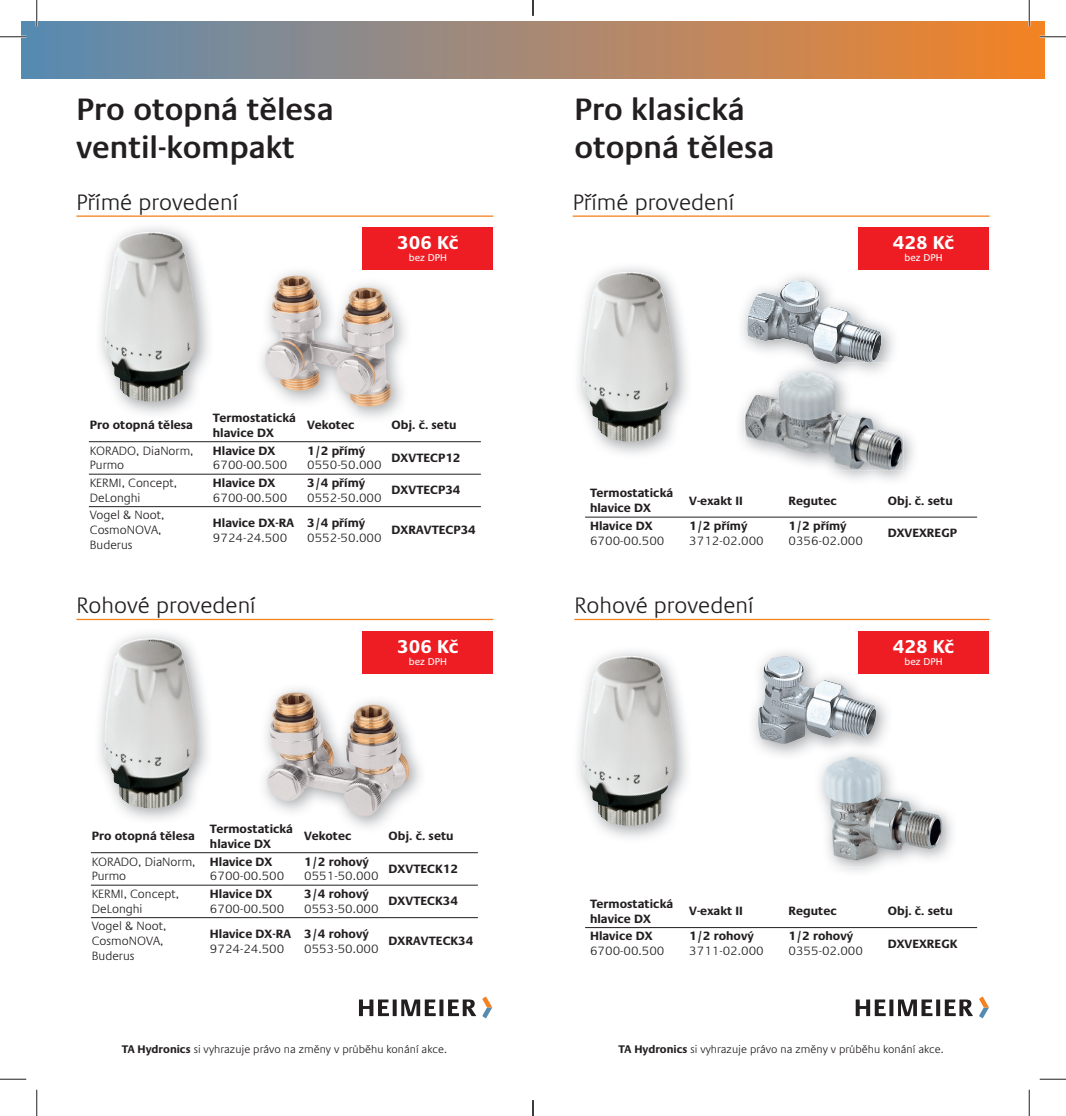
<style>
.page{position:relative;width:1066px;height:1116px;background:#fff}
.page>*{position:absolute;margin:0;border:0;box-sizing:border-box;transform-origin:0 0}
.t1{font:600 31.5px/37.8px "Praxis LT Pro";color:#231f20}
.t2{font:300 22.75px "Praxis LT Pro";color:#231f20}
.t3{font:700 18.9px "Praxis LT Pro";color:#fff}
.t4{font:700 12.25px/14.7px "Praxis LT Pro";color:#231f20}
.t5{font:300 12.25px/14.7px "Praxis LT Pro";color:#231f20}
.t6{font:300 11.2px "Praxis LT Pro";color:#231f20}
.t7{font:10.15px "Praxis LT Pro";color:#fff}
.s1{font-weight:700}
</style>
<div class="page">
<img style="left:747px;top:280px;width:135px;height:82px">
<hr style="left:76px;top:215px;width:417px;height:2px;background:#f58220">
<hr style="left:572px;top:215px;width:417px;height:2px;background:#f58220">
<hr style="left:76px;top:618px;width:417px;height:2px;background:#f58220">
<hr style="left:574px;top:618px;width:415px;height:2px;background:#f58220">
<img style="left:264px;top:688px;width:157px;height:140px">
<img style="left:261px;top:271px;width:145px;height:147px">
<img style="left:105px;top:231px;width:91px;height:171px">
<img style="left:583px;top:271px;width:91px;height:170px">
<img style="left:104px;top:638px;width:92px;height:170px">
<img style="left:578px;top:651px;width:109px;height:187px">
<img style="left:583px;top:655px;width:91px;height:170px">
<img style="left:829px;top:362px;width:42px;height:1px">
<img style="left:744px;top:371px;width:159px;height:99px">
<img style="left:744px;top:371px;width:154px;height:9px">
<img style="left:758px;top:655px;width:118px;height:89px">
<hr style="left:89px;top:441px;width:392px;height:1px;background:#231f20">
<hr style="left:89px;top:473px;width:392px;height:1px;background:#231f20">
<hr style="left:89px;top:506px;width:392px;height:1px;background:#231f20">
<hr style="left:585px;top:516px;width:392px;height:1px;background:#231f20">
<hr style="left:585px;top:927px;width:392px;height:1px;background:#231f20">
<hr style="left:91px;top:852px;width:387px;height:1px;background:#231f20">
<hr style="left:91px;top:884px;width:387px;height:1px;background:#231f20">
<hr style="left:91px;top:917px;width:387px;height:1px;background:#231f20">
<div style="left:362px;top:227px;width:131px;height:43px;background:#ee1d23"></div>
<div style="left:858px;top:227px;width:131px;height:43px;background:#ee1d23"></div>
<div style="left:362px;top:631px;width:131px;height:43px;background:#ee1d23"></div>
<div style="left:858px;top:631px;width:131px;height:43px;background:#ee1d23"></div>
<div style="left:22px;top:22px;width:1022px;height:56px;background:linear-gradient(to right,#5a8cb7,#f4842b)"></div>
<svg style="left:359px;top:999px;width:30px;height:16px"></svg>
<svg style="left:393px;top:999px;width:4px;height:16px"></svg>
<svg style="left:401px;top:999px;width:35px;height:16px"></svg>
<svg style="left:439px;top:999px;width:4px;height:16px"></svg>
<svg style="left:448px;top:999px;width:28px;height:16px"></svg>
<svg style="left:482px;top:996px;width:10px;height:22px"></svg>
<svg style="left:855px;top:999px;width:30px;height:16px"></svg>
<svg style="left:889px;top:999px;width:4px;height:16px"></svg>
<svg style="left:898px;top:999px;width:34px;height:16px"></svg>
<svg style="left:936px;top:999px;width:4px;height:16px"></svg>
<svg style="left:944px;top:999px;width:29px;height:16px"></svg>
<svg style="left:979px;top:996px;width:10px;height:22px"></svg>
<img style="left:817px;top:760px;width:129px;height:107px">
<img style="left:827px;top:755px;width:59px;height:5px">
<hr style="left:0;top:36px;width:26px;height:2px;background:#fff">
<hr style="left:1039px;top:36px;width:27px;height:2px;background:#fff">
<hr style="left:36px;top:0;width:2px;height:26px;background:#fff">
<hr style="left:1028px;top:0;width:2px;height:26px;background:#fff">
<svg style="left:0;top:36px;width:26px;height:1px"></svg>
<svg style="left:1039px;top:36px;width:27px;height:1px"></svg>
<svg style="left:0;top:1078px;width:26px;height:1px"></svg>
<svg style="left:1039px;top:1078px;width:27px;height:1px"></svg>
<svg style="left:36px;top:0;width:1px;height:26px"></svg>
<svg style="left:36px;top:1089px;width:1px;height:26px"></svg>
<svg style="left:1029px;top:0;width:1px;height:26px"></svg>
<svg style="left:1029px;top:1089px;width:1px;height:26px"></svg>
<svg style="left:532px;top:0;width:2px;height:16px"></svg>
<svg style="left:532px;top:1100px;width:2px;height:15px"></svg>
<h1 class="t1" style="left:76px;top:93px;width:259px">Pro otopná tělesa ventil-kompakt</h1>
<h1 class="t1" style="left:574px;top:93px;width:202px">Pro klasická otopná tělesa</h1>
<h2 class="t2" style="left:76px;top:193px;width:163px">Přímé provedení</h2>
<h2 class="t2" style="left:572px;top:193px;width:163px">Přímé provedení</h2>
<h3 class="t3" style="left:397px;top:236px;width:63px">306 Kč</h3>
<p class="t7" style="left:409px;top:254px;width:40px">bez DPH</p>
<p class="t4" style="left:90px;top:419px;width:105px">Pro otopná tělesa</p>
<p class="t4" style="left:213px;top:411px;width:85px">Termostatická hlavice DX</p>
<p class="t4" style="left:307px;top:419px;width:49px">Vekotec</p>
<p class="t4" style="left:391px;top:419px;width:67px">Obj. č. setu</p>
<p class="t5" style="left:90px;top:444px;width:105px">KORADO, DiaNorm,<br>Purmo</p>
<p class="t4" style="left:213px;top:444px;width:64px">Hlavice DX</p>
<p class="t4" style="left:307px;top:444px;width:60px">1/2 přímý</p>
<p class="t5" style="left:307px;top:458px;width:76px">0550-50.000</p>
<p class="t4" style="left:391px;top:451px;width:70px">DXVTECP12</p>
<p class="t5" style="left:213px;top:458px;width:76px">6700-00.500</p>
<h3 class="t3" style="left:893px;top:236px;width:63px">428 Kč</h3>
<p class="t7" style="left:904px;top:254px;width:40px">bez DPH</p>
<p class="t5" style="left:90px;top:476px;width:89px">KERMI, Concept,<br>DeLonghi</p>
<p class="t4" style="left:213px;top:476px;width:64px">Hlavice DX</p>
<p class="t5" style="left:213px;top:491px;width:76px">6700-00.500</p>
<p class="t5" style="left:90px;top:509px;width:76px">Vogel &amp; Noot,<br>CosmoNOVA,<br>Buderus</p>
<p class="t4" style="left:213px;top:516px;width:82px">Hlavice DX-RA</p>
<p class="t5" style="left:213px;top:531px;width:76px">9724-24.500</p>
<p class="t4" style="left:307px;top:476px;width:60px">3/4 přímý</p>
<p class="t5" style="left:307px;top:491px;width:76px">0552-50.000</p>
<p class="t4" style="left:307px;top:516px;width:60px">3/4 přímý</p>
<p class="t5" style="left:307px;top:531px;width:76px">0552-50.000</p>
<p class="t4" style="left:391px;top:484px;width:70px">DXVTECP34</p>
<p class="t4" style="left:391px;top:523px;width:86px">DXRAVTECP34</p>
<p class="t4" style="left:590px;top:487px;width:85px">Termostatická hlavice DX</p>
<p class="t4" style="left:689px;top:494px;width:55px">V-exakt II</p>
<p class="t4" style="left:788px;top:494px;width:50px">Regutec</p>
<p class="t4" style="left:887px;top:494px;width:67px">Obj. č. setu</p>
<p class="t4" style="left:590px;top:519px;width:64px">Hlavice DX</p>
<p class="t5" style="left:590px;top:534px;width:76px">6700-00.500</p>
<p class="t4" style="left:689px;top:519px;width:60px">1/2 přímý</p>
<p class="t5" style="left:689px;top:534px;width:76px">3712-02.000</p>
<p class="t4" style="left:788px;top:519px;width:60px">1/2 přímý</p>
<p class="t5" style="left:788px;top:534px;width:76px">0356-02.000</p>
<p class="t4" style="left:887px;top:526px;width:71px">DXVEXREGP</p>
<h2 class="t2" style="left:76px;top:596px;width:181px">Rohové provedení</h2>
<h2 class="t2" style="left:574px;top:596px;width:181px">Rohové provedení</h2>
<h3 class="t3" style="left:397px;top:639px;width:63px">306 Kč</h3>
<p class="t7" style="left:409px;top:658px;width:40px">bez DPH</p>
<p class="t4" style="left:92px;top:829px;width:105px">Pro otopná tělesa</p>
<p class="t4" style="left:210px;top:822px;width:85px">Termostatická hlavice DX</p>
<p class="t4" style="left:304px;top:829px;width:49px">Vekotec</p>
<p class="t4" style="left:388px;top:829px;width:67px">Obj. č. setu</p>
<p class="t5" style="left:92px;top:854px;width:105px">KORADO, DiaNorm,<br>Purmo</p>
<p class="t4" style="left:210px;top:854px;width:64px">Hlavice DX</p>
<p class="t4" style="left:304px;top:854px;width:66px">1/2 rohový</p>
<p class="t5" style="left:304px;top:869px;width:76px">0551-50.000</p>
<p class="t4" style="left:388px;top:862px;width:71px">DXVTECK12</p>
<p class="t5" style="left:210px;top:869px;width:76px">6700-00.500</p>
<h3 class="t3" style="left:893px;top:639px;width:63px">428 Kč</h3>
<p class="t7" style="left:904px;top:658px;width:40px">bez DPH</p>
<p class="t5" style="left:92px;top:887px;width:89px">KERMI, Concept,<br>DeLonghi</p>
<p class="t4" style="left:210px;top:887px;width:64px">Hlavice DX</p>
<p class="t5" style="left:210px;top:902px;width:76px">6700-00.500</p>
<p class="t5" style="left:92px;top:919px;width:76px">Vogel &amp; Noot,<br>CosmoNOVA,<br>Buderus</p>
<p class="t4" style="left:210px;top:927px;width:82px">Hlavice DX-RA</p>
<p class="t5" style="left:210px;top:941px;width:76px">9724-24.500</p>
<p class="t4" style="left:304px;top:887px;width:66px">3/4 rohový</p>
<p class="t5" style="left:304px;top:902px;width:76px">0553-50.000</p>
<p class="t4" style="left:304px;top:927px;width:66px">3/4 rohový</p>
<p class="t5" style="left:304px;top:941px;width:76px">0553-50.000</p>
<p class="t4" style="left:388px;top:894px;width:71px">DXVTECK34</p>
<p class="t4" style="left:388px;top:934px;width:86px">DXRAVTECK34</p>
<p class="t4" style="left:590px;top:897px;width:85px">Termostatická hlavice DX</p>
<p class="t4" style="left:689px;top:904px;width:55px">V-exakt II</p>
<p class="t4" style="left:788px;top:904px;width:50px">Regutec</p>
<p class="t4" style="left:887px;top:904px;width:67px">Obj. č. setu</p>
<p class="t4" style="left:590px;top:929px;width:64px">Hlavice DX</p>
<p class="t5" style="left:590px;top:944px;width:76px">6700-00.500</p>
<p class="t4" style="left:689px;top:929px;width:66px">1/2 rohový</p>
<p class="t5" style="left:689px;top:944px;width:76px">3711-02.000</p>
<p class="t4" style="left:788px;top:929px;width:66px">1/2 rohový</p>
<p class="t5" style="left:788px;top:944px;width:76px">0355-02.000</p>
<p class="t4" style="left:887px;top:937px;width:71px">DXVEXREGK</p>
<p class="t6" style="left:122px;top:1044px;width:327px"><span class="s1">TA Hydronics</span> si vyhrazuje právo na změny v průběhu konání akce.</p>
<p class="t6" style="left:618px;top:1044px;width:327px"><span class="s1">TA Hydronics</span> si vyhrazuje právo na změny v průběhu konání akce.</p>
</div>
